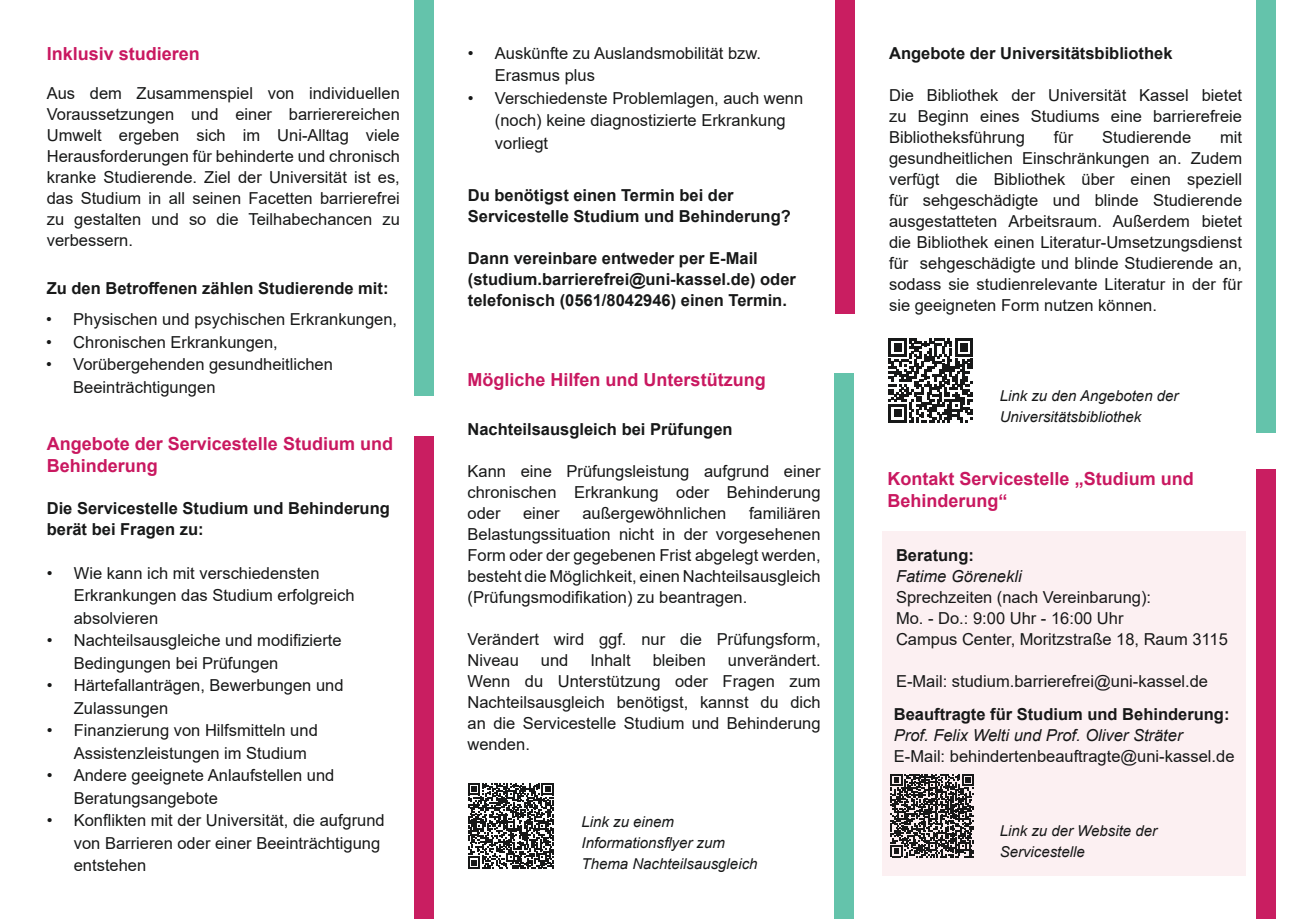
<style>
.page{position:relative;width:1289px;height:919px;background:#fff}
.page>*{position:absolute;margin:0;border:0;box-sizing:border-box;transform-origin:0 0}
.t1{font:700 18px/21.6px "Arial";color:#c91860}
.t2{font:16.5px/21px "Arial";color:#171818}
.t3{font:700 16.5px/21px "Arial";color:#171818}
.t4{font:italic 16.5px "Arial";color:#171818}
.t5{font:italic 15px/21px "Arial";color:#171818}
</style>
<div class="page">
<div style="left:881px;top:531px;width:364px;height:344px;background:#fcf0f2"></div>
<svg style="left:890px;top:774px;width:83px;height:83px"></svg>
<svg style="left:468px;top:783px;width:86px;height:85px"></svg>
<svg style="left:888px;top:338px;width:84px;height:84px"></svg>
<div style="left:1256px;top:470px;width:20px;height:448px;background:#c91e61"></div>
<div style="left:414px;top:436px;width:19px;height:482px;background:#c91e61"></div>
<div style="left:414px;top:0;width:19px;height:395px;background:#64c3ab"></div>
<div style="left:834px;top:373px;width:20px;height:545px;background:#64c3ab"></div>
<div style="left:835px;top:0;width:20px;height:313px;background:#c91e61"></div>
<div style="left:1256px;top:0;width:20px;height:432px;background:#64c3ab"></div>
<p class="t1" style="left:47px;top:43px;width:155px">Inklusiv studieren</p>
<p class="t2" style="left:47px;top:83px;width:354px;text-align:justify">Aus dem Zusammenspiel von individuellen Voraussetzungen und einer barrierereichen Umwelt ergeben sich im Uni-Alltag viele Herausforderungen für behinderte und chronisch kranke Studierende. Ziel der Universität ist es, das Studium in all seinen Facetten barrierefrei zu gestalten und so die Teilhabechancen zu verbessern.</p>
<p class="t3" style="left:47px;top:278px;width:343px">Zu den Betroffenen zählen Studierende mit:</p>
<p class="t2" style="left:46px;top:309px;width:352px">• Physischen und psychischen Erkrankungen,</p>
<p class="t2" style="left:46px;top:331px;width:233px">• Chronischen Erkrankungen,</p>
<p class="t2" style="left:73px;top:353px;width:261px;line-height:22.5px;text-indent:-27px">• Vorübergehenden gesundheitlichen<br>Beeinträchtigungen</p>
<p class="t1" style="left:47px;top:433px;width:348px">Angebote der Servicestelle Studium und<br>Behinderung</p>
<p class="t3" style="left:47px;top:498px;width:344px">Die Servicestelle Studium und Behinderung berät bei Fragen zu:</p>
<p class="t2" style="left:74px;top:561px;width:282px;line-height:22.5px;text-indent:-27px">• Wie kann ich mit verschiedensten<br>Erkrankungen das Studium erfolgreich absolvieren</p>
<p class="t2" style="left:74px;top:629px;width:269px;line-height:22.5px;text-indent:-27px">• Nachteilsausgleiche und modifizierte<br>Bedingungen bei Prüfungen</p>
<p class="t2" style="left:74px;top:674px;width:271px;line-height:22.5px;text-indent:-27px">• Härtefallanträgen, Bewerbungen und<br>Zulassungen</p>
<p class="t2" style="left:74px;top:719px;width:245px;line-height:22.5px;text-indent:-27px">• Finanzierung von Hilfsmitteln und<br>Assistenzleistungen im Studium</p>
<p class="t2" style="left:74px;top:764px;width:262px;line-height:22.5px;text-indent:-27px">• Andere geeignete Anlaufstellen und<br>Beratungsangebote</p>
<p class="t2" style="left:74px;top:809px;width:312px;line-height:22.5px;text-indent:-27px">• Konflikten mit der Universität, die aufgrund von Barrieren oder einer Beeinträchtigung entstehen</p>
<p class="t2" style="left:495px;top:42px;width:267px;line-height:22.5px;text-indent:-27px">• Auskünfte zu Auslandsmobilität bzw.<br>Erasmus plus</p>
<p class="t2" style="left:495px;top:87px;width:310px;line-height:22.5px;text-indent:-27px">• Verschiedenste Problemlagen, auch wenn (noch) keine diagnostizierte Erkrankung vorliegt</p>
<p class="t3" style="left:468px;top:185px;width:324px">Du benötigst einen Termin bei der<br>Servicestelle Studium und Behinderung?</p>
<p class="t3" style="left:468px;top:248px;width:329px">Dann vereinbare entweder per E-Mail (studium.barrierefrei@uni-kassel.de) oder telefonisch (0561/8042946) einen Termin.</p>
<p class="t1" style="left:467px;top:369px;width:300px">Mögliche Hilfen und Unterstützung</p>
<p class="t3" style="left:467px;top:418px;width:266px">Nachteilsausgleich bei Prüfungen</p>
<p class="t2" style="left:467px;top:460px;width:354px;text-align:justify">Kann eine Prüfungsleistung aufgrund einer chronischen Erkrankung oder Behinderung oder</p>
<p class="t2" style="left:467px;top:502px;width:354px;text-align:justify;text-indent:281px">familiären Belastungssituation nicht in der vorgesehenen Form oder der gegebenen Frist abgelegt werden, besteht die Möglichkeit, einen Nachteilsausgleich (Prüfungsmodifikation) zu beantragen.</p>
<p class="t2" style="left:467px;top:628px;width:354px">Verändert wird ggf. nur die Prüfungsform,<br>Niveau</p>
<p class="t2" style="left:523px;top:502px;width:38px">einer</p>
<p class="t2" style="left:582px;top:502px;width:145px">außergewöhnlichen</p>
<p class="t2" style="left:467px;top:649px;width:354px;text-align:justify;text-indent:260px">unverändert.<br>Wenn du Unterstützung oder Fragen zum Nachteilsausgleich benötigst, kannst du dich an die Servicestelle Studium und Behinderung wenden.</p>
<p class="t2" style="left:541px;top:649px;width:29px">und</p>
<p class="t2" style="left:590px;top:649px;width:42px">Inhalt</p>
<p class="t2" style="left:652px;top:649px;width:55px">bleiben</p>
<p class="t3" style="left:889px;top:43px;width:285px">Angebote der Universitätsbibliothek</p>
<p class="t2" style="left:889px;top:84px;width:354px;text-align:justify">Die Bibliothek der Universität Kassel bietet zu Beginn eines Studiums eine barrierefreie Bibliotheksführung</p>
<p class="t2" style="left:1053px;top:126px;width:21px">für</p>
<p class="t2" style="left:1102px;top:126px;width:90px">Studierende</p>
<p class="t2" style="left:889px;top:126px;width:354px;text-align:justify;text-indent:331px">mit gesundheitlichen Einschränkungen an. Zudem verfügt die Bibliothek über einen speziell für sehgeschädigte und blinde Studierende ausgestatteten Arbeitsraum. Außerdem bietet die Bibliothek einen Literatur-Umsetzungsdienst für sehgeschädigte und blinde Studierende an, sodass sie studienrelevante Literatur in der für sie geeigneten Form nutzen können.</p>
<p class="t5" style="left:999px;top:385px;width:180px">Link zu den Angeboten der<br>Universitätsbibliothek</p>
<p class="t1" style="left:887px;top:468px;width:308px">Kontakt Servicestelle „Studium und<br>Behinderung“</p>
<p class="t3" style="left:896px;top:544px;width:79px">Beratung:</p>
<p class="t4" style="left:896px;top:565px;width:127px">Fatime Görenekli</p>
<p class="t2" style="left:896px;top:586px;width:256px">Sprechzeiten (nach Vereinbarung):</p>
<p class="t2" style="left:896px;top:607px;width:229px">Mo. - Do.: 9:00 Uhr - 16:00 Uhr</p>
<p class="t2" style="left:896px;top:628px;width:333px">Campus Center, Moritzstraße 18, Raum 3115</p>
<p class="t2" style="left:896px;top:670px;width:313px">E-Mail: studium.barrierefrei@uni-kassel.de</p>
<p class="t3" style="left:893px;top:704px;width:337px">Beauftragte für Studium und Behinderung:</p>
<p class="t4" style="left:893px;top:724px;width:290px">Prof. Felix Welti und Prof. Oliver Sträter</p>
<p class="t2" style="left:893px;top:746px;width:342px">E-Mail: behindertenbeauftragte@uni-kassel.de</p>
<p class="t5" style="left:581px;top:811px;width:177px">Link zu einem<br>Informationsflyer zum<br>Thema Nachteilsausgleich</p>
<p class="t5" style="left:999px;top:820px;width:159px">Link zu der Website der<br>Servicestelle</p>
</div>
